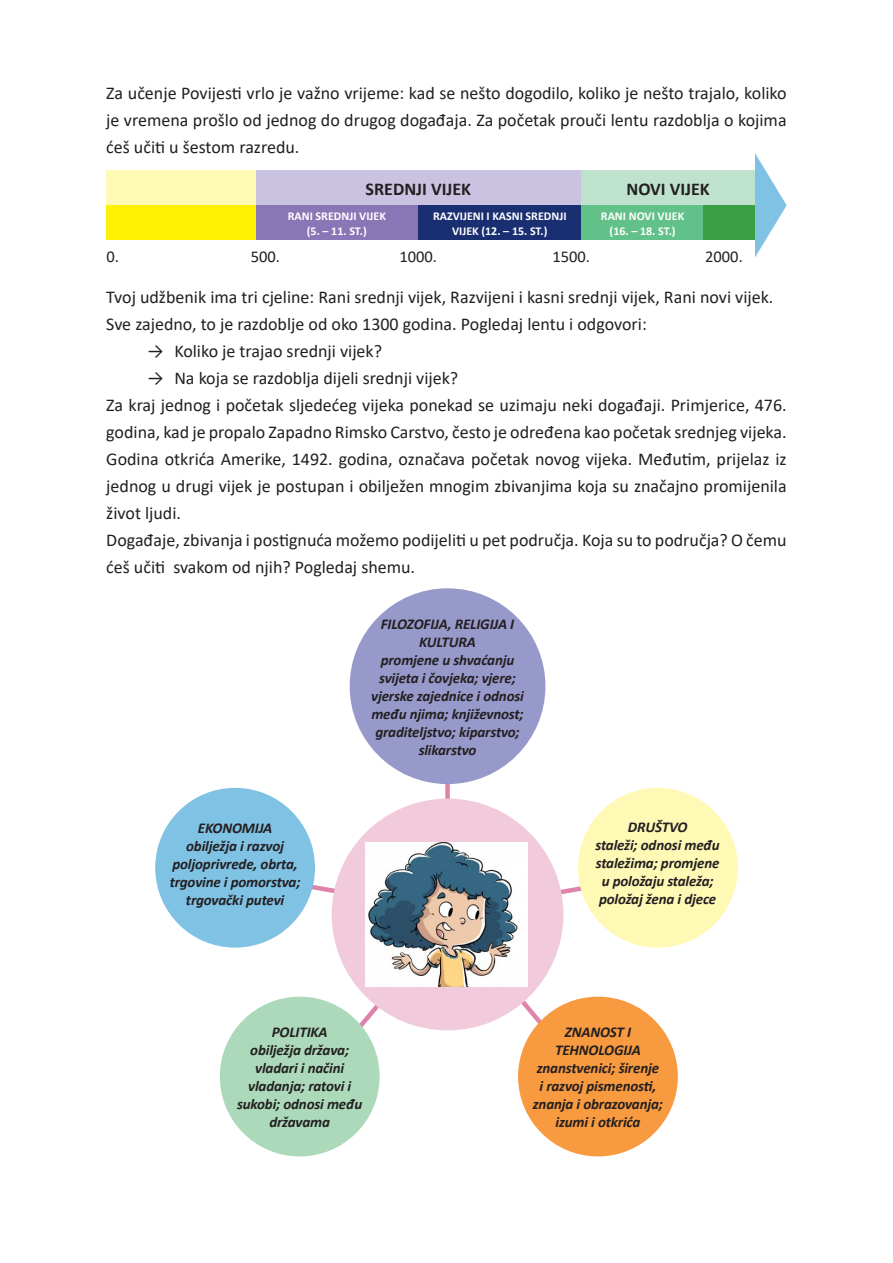
<style>
.page{position:relative;width:893px;height:1263px;background:#fff}
.page>*{position:absolute;margin:0;border:0;box-sizing:border-box;transform-origin:0 0}
.Tekst1{font:18px/27px "Calibri";color:#231f20;text-align:justify}
.Tekst1-2{font:700 18px "Calibri";color:#231f20}
.Paragraph_Style_1{font:16.5px "Calibri";color:#231f20}
.Tekts_1_bold{font:italic 700 15px/18px "Calibri";letter-spacing:-.01em;color:#231f20;text-align:center}
.Tekst1-3{font:700 12px/15px "Calibri";color:#fff;text-align:center}
</style>
<div class="page">
<svg style="left:755px;top:153px;width:32px;height:104px"></svg>
<div style="left:255px;top:205px;width:163px;height:35px;background:#8876b6"></div>
<div style="left:255px;top:171px;width:326px;height:34px;background:#c9c2e0"></div>
<div style="left:581px;top:171px;width:174px;height:34px;background:#bfe2cf"></div>
<div style="left:106px;top:171px;width:149px;height:34px;background:#fff9b6"></div>
<div style="left:106px;top:205px;width:149px;height:35px;background:#fff101"></div>
<div style="left:418px;top:205px;width:163px;height:35px;background:#1a2e72"></div>
<div style="left:581px;top:205px;width:123px;height:35px;background:#62c089"></div>
<div style="left:704px;top:205px;width:51px;height:35px;background:#39a143"></div>
<div style="left:445px;top:777px;width:5px;height:37px;background:#df83ad"></div>
<svg style="left:309px;top:881px;width:28px;height:18px"></svg>
<svg style="left:351px;top:989px;width:40px;height:38px"></svg>
<svg style="left:512px;top:990px;width:41px;height:47px"></svg>
<svg style="left:558px;top:882px;width:26px;height:17px"></svg>
<div style="left:518px;top:997px;width:160px;height:159px;background:#f89a3f;border-radius:50%"></div>
<div style="left:220px;top:997px;width:160px;height:159px;background:#acd9b9;border-radius:50%"></div>
<div style="left:155px;top:788px;width:160px;height:160px;background:#80c2e4;border-radius:50%"></div>
<div style="left:578px;top:788px;width:160px;height:160px;background:#fff9b6;border-radius:50%"></div>
<div style="left:332px;top:799px;width:231px;height:231px;background:#f1cbdb;border-radius:50%"></div>
<img style="left:365px;top:842px;width:162px;height:145px">
<div style="left:350px;top:588px;width:195px;height:196px;background:#9799cb;border-radius:50%"></div>
<p class="Tekst1" style="left:106px;top:79px;width:682px">Za učenje Povijesti vrlo je važno vrijeme: kad se nešto dogodilo, koliko je nešto trajalo, koliko je vremena prošlo od jednog do drugog događaja. Za početak prouči lentu razdoblja o kojima ćeš učiti u šestom razredu.</p>
<p class="Tekst1-2" style="left:366px;top:176px;width:107px">SREDNJI VIJEK</p>
<p class="Tekst1-3" style="left:288px;top:208px;width:100px">RANI SREDNJI VIJEK</p>
<p class="Tekst1-3" style="left:307px;top:223px;width:61px">(5. – 11. ST.)</p>
<p class="Tekst1-3" style="left:433px;top:208px;width:135px">RAZVIJENI I KASNI SREDNJI<br>VIJEK (12. – 15. ST.)</p>
<p class="Tekst1-2" style="left:626px;top:176px;width:85px">NOVI VIJEK</p>
<p class="Tekst1-3" style="left:601px;top:208px;width:85px">RANI NOVI VIJEK</p>
<p class="Tekst1-3" style="left:610px;top:223px;width:68px">(16. – 18. ST.)</p>
<p class="Paragraph_Style_1" style="left:106px;top:245px;width:14px">0.</p>
<p class="Paragraph_Style_1" style="left:251px;top:245px;width:31px">500.</p>
<p class="Paragraph_Style_1" style="left:399px;top:245px;width:39px">1000.</p>
<p class="Paragraph_Style_1" style="left:552px;top:245px;width:39px">1500.</p>
<p class="Paragraph_Style_1" style="left:705px;top:245px;width:39px">2000.</p>
<p class="Tekst1" style="left:106px;top:283px;width:669px">Tvoj udžbenik ima tri cjeline: Rani srednji vijek, Razvijeni i kasni srednji vijek, Rani novi vijek.</p>
<p class="Tekst1" style="left:106px;top:310px;width:542px">Sve zajedno, to je razdoblje od oko 1300 godina. Pogledaj lentu i odgovori:</p>
<p class="Tekst1" style="left:147px;top:337px;width:236px">→ Koliko je trajao srednji vijek?</p>
<p class="Tekst1" style="left:147px;top:364px;width:312px">→ Na koja se razdoblja dijeli srednji vijek?</p>
<p class="Tekst1" style="left:106px;top:391px;width:682px">Za kraj jednog i početak sljedećeg vijeka ponekad se uzimaju neki događaji. Primjerice, 476. godina, kad je propalo Zapadno Rimsko Carstvo, često je određena kao početak srednjeg vijeka.<br>Godina otkrića Amerike, 1492. godina, označava početak novog vijeka. Međutim, prijelaz iz jednog u drugi vijek je postupan i obilježen mnogim zbivanjima koja su značajno promijenila život ljudi.</p>
<p class="Tekst1" style="left:106px;top:526px;width:682px">Događaje, zbivanja i postignuća možemo podijeliti u pet područja. Koja su to područja? O čemu ćeš učiti svakom od njih? Pogledaj shemu.</p>
<p class="Tekts_1_bold" style="left:198px;top:819px;width:76px">EKONOMIJA</p>
<p class="Tekts_1_bold" style="left:170px;top:837px;width:132px">obilježja i razvoj poljoprivrede, obrta, trgovine i pomorstva; trgovački putevi</p>
<p class="Tekts_1_bold" style="left:381px;top:614px;width:135px">FILOZOFIJA, RELIGIJA I<br>KULTURA</p>
<p class="Tekts_1_bold" style="left:371px;top:650px;width:154px">promjene u shvaćanju svijeta i čovjeka; vjere; vjerske zajednice i odnosi među njima; književnost; graditeljstvo; kiparstvo; slikarstvo</p>
<p class="Tekts_1_bold" style="left:628px;top:817px;width:61px">DRUŠTVO</p>
<p class="Tekts_1_bold" style="left:595px;top:835px;width:126px">staleži; odnosi među staležima; promjene u položaju staleža; položaj žena i djece</p>
<p class="Tekts_1_bold" style="left:272px;top:1023px;width:58px">POLITIKA</p>
<p class="Tekts_1_bold" style="left:237px;top:1041px;width:127px">obilježja država; vladari i načini vladanja; ratovi i sukobi; odnosi među državama</p>
<p class="Tekts_1_bold" style="left:555px;top:1022px;width:87px">ZNANOST I<br>TEHNOLOGIJA</p>
<p class="Tekts_1_bold" style="left:533px;top:1058px;width:132px">znanstvenici; širenje<br>i razvoj pismenosti, znanja i obrazovanja; izumi i otkrića</p>
</div>
